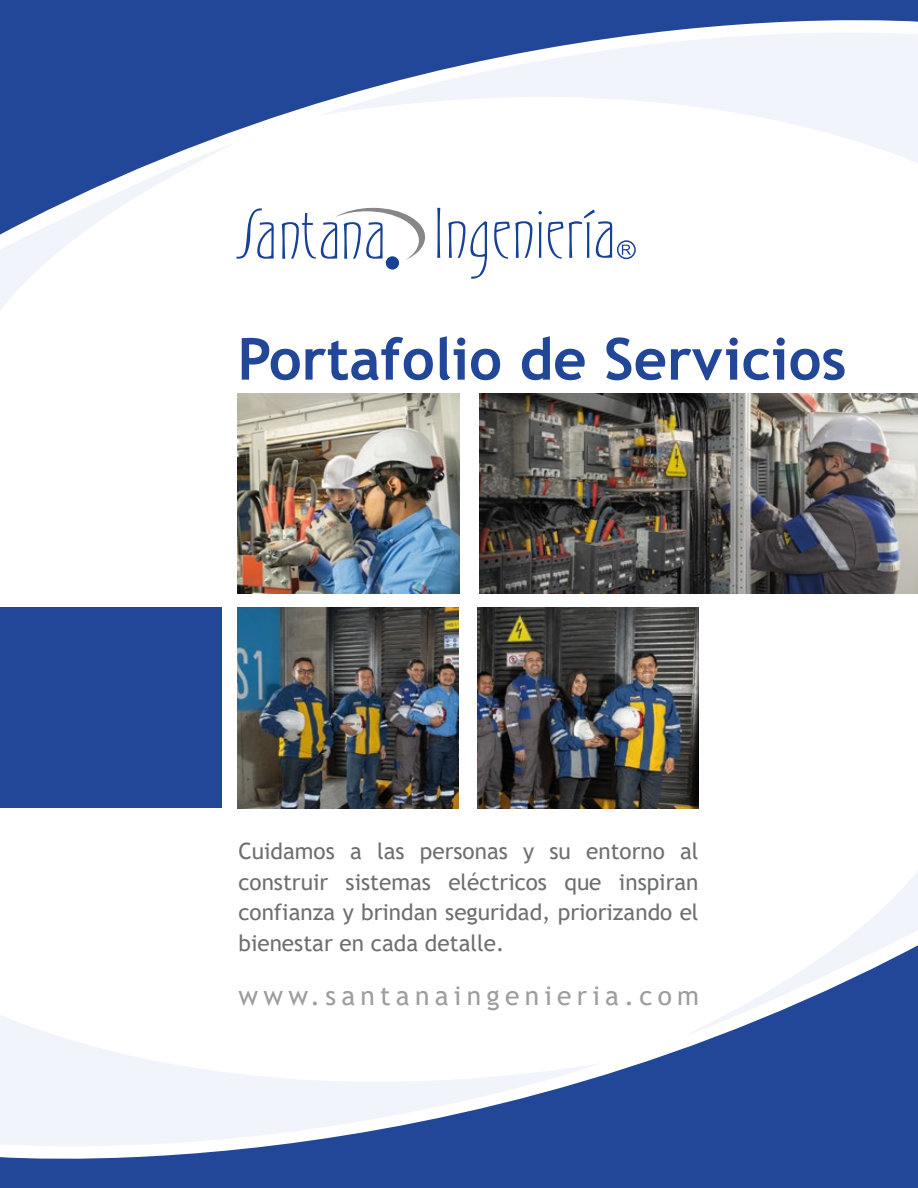
<style>
.page{position:relative;width:918px;height:1188px;background:#fff}
.page>*{position:absolute;margin:0;border:0;box-sizing:border-box;transform-origin:0 0}
.t1{font:700 58.05px "Trebuchet MS";color:#234798}
.t2{font:26.4px "Trebuchet MS";letter-spacing:.2em;color:#9d9d9c}
.t3{font:22.5px/30.9px "Trebuchet MS";color:#6e6f70;text-align:justify}
</style>
<div class="page">
<img style="left:237px;top:393px;width:222px;height:201px">
<div style="left:0;top:608px;width:222px;height:200px;background:#234798"></div>
<img style="left:479px;top:393px;width:439px;height:201px">
<img style="left:477px;top:608px;width:222px;height:200px">
<img style="left:237px;top:608px;width:222px;height:200px">
<svg style="left:236px;top:246px;width:38px;height:13px"></svg>
<svg style="left:437px;top:246px;width:3px;height:12px"></svg>
<svg style="left:448px;top:246px;width:39px;height:33px"></svg>
<svg style="left:495px;top:246px;width:36px;height:13px"></svg>
<svg style="left:538px;top:246px;width:4px;height:12px"></svg>
<svg style="left:549px;top:246px;width:13px;height:13px"></svg>
<svg style="left:569px;top:246px;width:43px;height:12px"></svg>
<div style="left:386px;top:256px;width:13px;height:14px;background:#164194;border-radius:50%"></div>
<div style="left:617px;top:240px;width:19px;height:19px;border:2px solid #164194;border-radius:50%"></div>
<svg style="left:622px;top:246px;width:9px;height:9px"></svg>
<svg style="left:282px;top:246px;width:141px;height:14px"></svg>
<div style="left:0;top:1036px;width:918px;height:152px;background:#234798"></div>
<svg style="left:690px;top:871px;width:228px;height:165px"></svg>
<svg style="left:0;top:1015px;width:602px;height:150px"></svg>
<svg style="left:0;top:0;width:918px;height:246px"></svg>
<svg style="left:0;top:143px;width:235px;height:167px"></svg>
<svg style="left:318px;top:14px;width:600px;height:160px"></svg>
<h1 class="t1" style="left:237px;top:323px;width:611px">Portafolio de Servicios</h1>
<p class="t3" style="left:238px;top:835px;width:462px">Cuidamos a las personas y su entorno al construir sistemas eléctricos que inspiran confianza y brindan seguridad, priorizando el bienestar en cada detalle.</p>
<p class="t2" style="left:238px;top:979px;width:462px">www.santanaingenieria.com</p>
</div>
